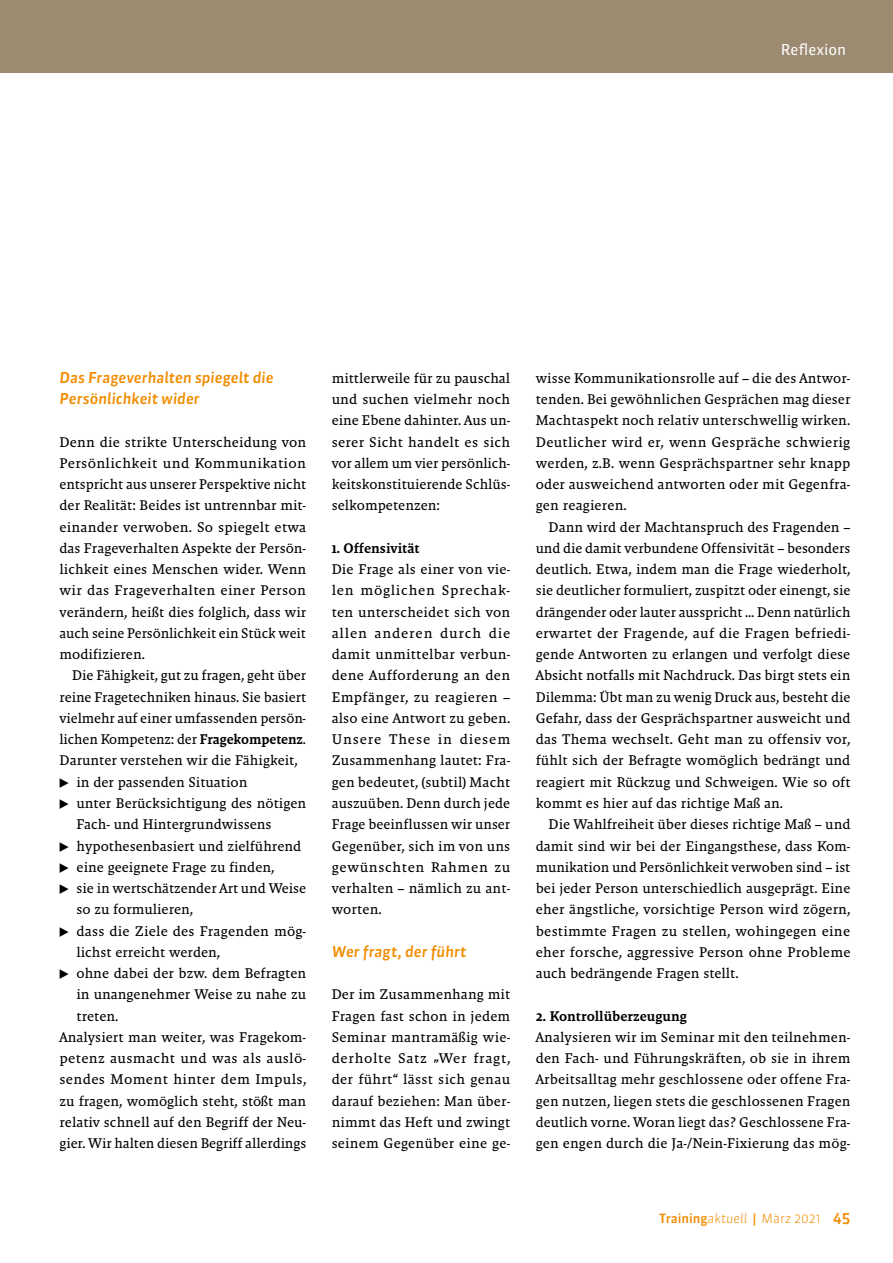
<style>
.page{position:relative;width:893px;height:1263px;background:#fff}
.page>*{position:absolute;margin:0;border:0;box-sizing:border-box;transform-origin:0 0}
.t1{font:italic 500 15px/21.3px "Sanuk OT";letter-spacing:.005em;color:#f28c00}
.t2{font:15px "Sanuk OT";color:#fff}
.t3{font:14.25px/21.3px "Malaga Reg";color:#000;text-align:justify}
.t4{font:14.25px "Malaga Med";color:#000}
.t5{font:14.25px "Malaga Reg";letter-spacing:.02em;color:#000}
.t6{font:14.25px "Malaga Reg";letter-spacing:.025em;color:#000}
.t7{font:500 12.75px "Sanuk OT";color:#f28c00}
.s1{font-family:"Malaga Med"}
.s2{font-weight:300;font-style:italic}
.s3{font-weight:300}
.s4{font-size:15px}
</style>
<div class="page">
<div style="left:0;top:0;width:893px;height:72px;background:#9c8a71"></div>
<p class="t2" style="left:781px;top:41px;width:67px">Reflexion</p>
<p class="t1" style="left:60px;top:367px;width:215px">Das Frageverhalten spiegelt die<br>Persönlichkeit wider</p>
<p class="t3" style="left:60px;top:431px;width:248px">Denn die strikte Unterscheidung von Persönlichkeit und Kommunikation entspricht aus unserer Perspektive nicht der Realität: Beides ist untrennbar mit&shy;einander verwoben. So spiegelt etwa das Frageverhalten Aspekte der Persön&shy;lichkeit eines Menschen wider. Wenn wir das Frageverhalten einer Person verändern, heißt dies folglich, dass wir auch seine Persönlichkeit ein Stück weit modifizieren.</p>
<p class="t3" style="left:72px;top:665px;width:235px">Die Fähigkeit, gut zu fragen, geht über</p>
<p class="t3" style="left:60px;top:686px;width:248px">reine Fragetechniken hinaus. Sie basiert</p>
<p class="t3" style="left:60px;top:707px;width:248px">vielmehr auf einer umfassenden persön-</p>
<p class="t3" style="left:60px;top:729px;width:248px">lichen Kompetenz: der <span class="s1">Fragekompetenz</span>.</p>
<p class="t3" style="left:60px;top:750px;width:240px">Darunter verstehen wir die Fähigkeit,</p>
<p class="t3" style="left:77px;top:771px;width:172px">in der passenden Situation</p>
<p class="t3" style="left:77px;top:792px;width:231px">unter Berücksichtigung des nötigen</p>
<p class="t3" style="left:77px;top:814px;width:196px">Fach- und Hintergrundwissens</p>
<p class="t3" style="left:77px;top:835px;width:226px">hypothesenbasiert und zielführend</p>
<p class="t3" style="left:77px;top:856px;width:199px">eine geeignete Frage zu finden,</p>
<p class="t3" style="left:77px;top:877px;width:231px">sie in wertschätzender Art und Weise</p>
<p class="t3" style="left:77px;top:899px;width:118px">so zu formulieren,</p>
<p class="t3" style="left:77px;top:920px;width:231px">dass die Ziele des Fragenden mög-</p>
<p class="t3" style="left:77px;top:941px;width:145px">lichst erreicht werden,</p>
<p class="t3" style="left:77px;top:962px;width:231px">ohne dabei der bzw. dem Befragten</p>
<p class="t3" style="left:77px;top:984px;width:231px">in unangenehmer Weise zu nahe zu</p>
<p class="t3" style="left:77px;top:1005px;width:43px">treten.</p>
<p class="t3" style="left:60px;top:1026px;width:248px">Analysiert man weiter, was Fragekom-</p>
<p class="t5" style="left:60px;top:1050px;width:248px">petenz ausmacht und was als auslö-</p>
<p class="t6" style="left:60px;top:1071px;width:248px">sendes Moment hinter dem Impuls,</p>
<p class="t3" style="left:60px;top:1090px;width:248px">zu fragen, womöglich steht, stößt man</p>
<p class="t3" style="left:60px;top:1111px;width:248px">relativ schnell auf den Begriff der Neu-</p>
<p class="t3" style="left:60px;top:1132px;width:248px">gier. Wir halten diesen Begriff allerdings</p>
<p class="t3" style="left:332px;top:367px;width:180px">mittlerweile für zu pauschal und suchen vielmehr noch eine Ebene dahinter. Aus un&shy;serer Sicht handelt es sich vor allem um vier persönlich&shy;keitskonstituierende Schlüs&shy;selkompetenzen:</p>
<p class="t4" style="left:332px;top:540px;width:89px">1. Offensivität</p>
<p class="t3" style="left:332px;top:558px;width:180px">Die Frage als einer von vie&shy;len möglichen Sprechak&shy;ten unterscheidet sich von allen anderen durch die damit unmittelbar verbun&shy;dene Aufforderung an den Empfänger, zu reagieren – also eine Antwort zu geben.<br>Unsere These in diesem Zusammenhang lautet: Fra&shy;gen bedeutet, (subtil) Macht auszuüben. Denn durch jede Frage beeinflussen wir unser Gegenüber, sich im von uns gewünschten Rahmen zu verhalten – nämlich zu ant&shy;worten.</p>
<p class="t1" style="left:332px;top:941px;width:137px">Wer fragt, der führt</p>
<p class="t3" style="left:332px;top:984px;width:180px">Der im Zusammenhang mit Fragen fast schon in jedem Seminar mantramäßig wie&shy;derholte Satz „Wer fragt, der führt“ lässt sich genau darauf beziehen: Man über&shy;nimmt das Heft und zwingt seinem Gegenüber eine ge-</p>
<p class="t3" style="left:536px;top:367px;width:316px">wisse Kommunikationsrolle auf – die des Antwor&shy;tenden. Bei gewöhnlichen Gesprächen mag dieser Machtaspekt noch relativ unterschwellig wirken.<br>Deutlicher wird er, wenn Gespräche schwierig werden, z.B. wenn Gesprächspartner sehr knapp oder ausweichend antworten oder mit Gegenfra&shy;gen reagieren.</p>
<p class="t3" style="left:536px;top:516px;width:316px;text-indent:13px">Dann wird der Machtanspruch des Fragenden – und die damit verbundene Offensivität – besonders deutlich. Etwa, indem man die Frage wiederholt, sie deutlicher formuliert, zuspitzt oder einengt, sie drängender oder lauter ausspricht … Denn natürlich erwartet der Fragende, auf die Fragen befriedi&shy;gende Antworten zu erlangen und verfolgt diese Absicht notfalls mit Nachdruck. Das birgt stets ein Dilemma: Übt man zu wenig Druck aus, besteht die Gefahr, dass der Gesprächspartner ausweicht und das Thema wechselt. Geht man zu offensiv vor, fühlt sich der Befragte womöglich bedrängt und reagiert mit Rückzug und Schweigen. Wie so oft kommt es hier auf das richtige Maß an.</p>
<p class="t3" style="left:536px;top:814px;width:316px;text-indent:13px">Die Wahlfreiheit über dieses richtige Maß – und damit sind wir bei der Eingangsthese, dass Kom&shy;munikation und Persönlichkeit verwoben sind – ist bei jeder Person unterschiedlich ausgeprägt. Eine eher ängstliche, vorsichtige Person wird zögern, bestimmte Fragen zu stellen, wohingegen eine eher forsche, aggressive Person ohne Probleme auch bedrängende Fragen stellt.</p>
<p class="t4" style="left:536px;top:1007px;width:153px">2. Kontrollüberzeugung</p>
<p class="t3" style="left:536px;top:1026px;width:316px">Analysieren wir im Seminar mit den teilnehmen&shy;den Fach- und Führungskräften, ob sie in ihrem Arbeitsalltag mehr geschlossene oder offene Fra&shy;gen nutzen, liegen stets die geschlossenen Fragen deutlich vorne. Woran liegt das? Geschlossene Fra&shy;gen engen durch die Ja-/Nein-Fixierung das mög-</p>
<p class="t7" style="left:659px;top:1210px;width:193px">Training<span class="s2">aktuell</span> | <span class="s3">März 2021</span> <span class="s4">45</span></p>
</div>
